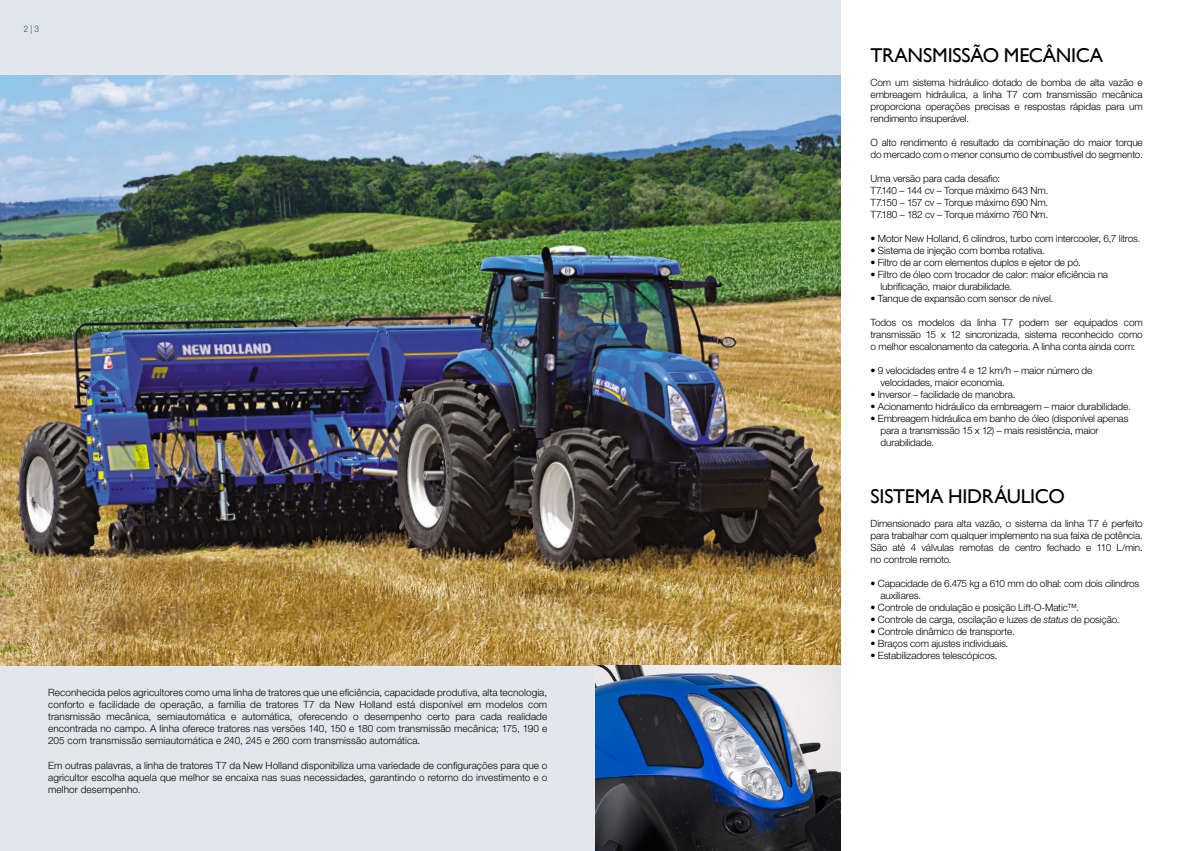
<style>
.page{position:relative;width:1191px;height:851px;background:#fff}
.page>*{position:absolute;margin:0;border:0;box-sizing:border-box;transform-origin:0 0}
.t1{font:20px "Gill Sans";letter-spacing:-.015em;color:#000}
.t2{font:300 10px/12px "Helvetica Neue LT Std";letter-spacing:-.015em;color:#000}
.t3{font:300 9px "Helvetica Neue LT Std";color:#28458e;scale:.9 1}
.s1{font-style:italic}
</style>
<div class="page">
<div style="left:0;top:0;width:840px;height:850px;background:#e2e7eb"></div>
<img style="left:0;top:75px;width:840px;height:590px">
<img style="left:595px;top:665px;width:246px;height:185px">
<p class="t3" style="left:24px;top:23px;width:19px">2 | 3</p>
<p class="t2" style="left:48px;top:686px;width:500px;text-align:justify">Reconhecida pelos agricultores como uma linha de tratores que une eficiência, capacidade produtiva, alta tecnologia, conforto e facilidade de operação, a família de tratores T7 da New Holland está disponível em modelos com transmissão mecânica, semiautomática e automática, oferecendo o desempenho certo para cada realidade encontrada no campo. A linha oferece tratores nas versões 140, 150 e 180 com transmissão mecânica; 175, 190 e 205 com transmissão semiautomática e 240, 245 e 260 com transmissão automática.</p>
<p class="t2" style="left:48px;top:758px;width:500px;text-align:justify">Em outras palavras, a linha de tratores T7 da New Holland disponibiliza uma variedade de configurações para que o agricultor escolha aquela que melhor se encaixa nas suas necessidades, garantindo o retorno do investimento e o melhor desempenho.</p>
<h1 class="t1" style="left:870px;top:44px;width:234px">TRAN SMISSÃO MECÂN ICA</h1>
<p class="t2" style="left:870px;top:76px;width:274px;text-align:justify">Com um sistema hidráulico dotado de bomba de alta vazão e embreagem hidráulica, a linha T7 com transmissão mecânica proporciona operações precisas e respostas rápidas para um rendimento insuperável.</p>
<p class="t2" style="left:870px;top:136px;width:274px">O alto rendimento é resultado da combinação do maior torque do mercado com o menor consumo de combustível do segmento.</p>
<p class="t2" style="left:870px;top:172px;width:179px">Uma versão para cada desafio:<br>T7.140 – 144 cv – Torque máximo 643 Nm.<br>T7.150 – 157 cv – Torque máximo 690 Nm.<br>T7.180 – 182 cv – Torque máximo 760 Nm.</p>
<p class="t2" style="left:870px;top:232px;width:271px">• Motor New Holland, 6 cilindros, turbo com intercooler, 6,7 litros.</p>
<p class="t2" style="left:870px;top:244px;width:176px">• Sistema de injeção com bomba rotativa.</p>
<p class="t2" style="left:870px;top:256px;width:212px">• Filtro de ar com elementos duplos e ejetor de pó.</p>
<p class="t2" style="left:880px;top:268px;width:229px;text-indent:-10px">• Filtro de óleo com trocador de calor: maior eficiência na lubrificação, maior durabilidade.</p>
<p class="t2" style="left:870px;top:292px;width:184px">• Tanque de expansão com sensor de nível.</p>
<p class="t2" style="left:870px;top:316px;width:274px;text-align:justify">Todos os modelos da linha T7 podem ser equipados com transmissão 15 x 12 sincronizada, sistema reconhecido como o melhor escalonamento da categoria. A linha conta ainda com:</p>
<p class="t2" style="left:880px;top:364px;width:213px;text-indent:-10px">• 9 velocidades entre 4 e 12 km/h – maior número de velocidades, maior economia.</p>
<p class="t2" style="left:870px;top:388px;width:146px">• Inversor – facilidade de manobra.</p>
<p class="t2" style="left:870px;top:400px;width:262px">• Acionamento hidráulico da embreagem – maior durabilidade.</p>
<p class="t2" style="left:880px;top:412px;width:249px;text-indent:-10px">• Embreagem hidráulica em banho de óleo (disponível apenas para a transmissão 15 x 12) – mais resistência, maior durabilidade.</p>
<h1 class="t1" style="left:870px;top:484px;width:196px">SISTEMA H IDRÁULICO</h1>
<p class="t2" style="left:870px;top:517px;width:274px;text-align:justify">Dimensionado para alta vazão, o sistema da linha T7 é perfeito para trabalhar com qualquer implemento na sua faixa de potência.<br>São até 4 válvulas remotas de centro fechado e 110 L/min. no controle remoto.</p>
<p class="t2" style="left:880px;top:577px;width:260px;text-indent:-10px">• Capacidade de 6.475 kg a 610 mm do olhal: com dois cilindros auxiliares.</p>
<p class="t2" style="left:870px;top:601px;width:210px">• Controle de ondulação e posição Lift-O-Matic™.</p>
<p class="t2" style="left:870px;top:613px;width:250px">• Controle de carga, oscilação e luzes de <span class="s1">status</span> de posição.</p>
<p class="t2" style="left:870px;top:625px;width:146px">• Controle dinâmico de transporte.</p>
<p class="t2" style="left:870px;top:637px;width:139px">• Braços com ajustes individuais.</p>
<p class="t2" style="left:870px;top:649px;width:128px">• Estabilizadores telescópicos.</p>
</div>
